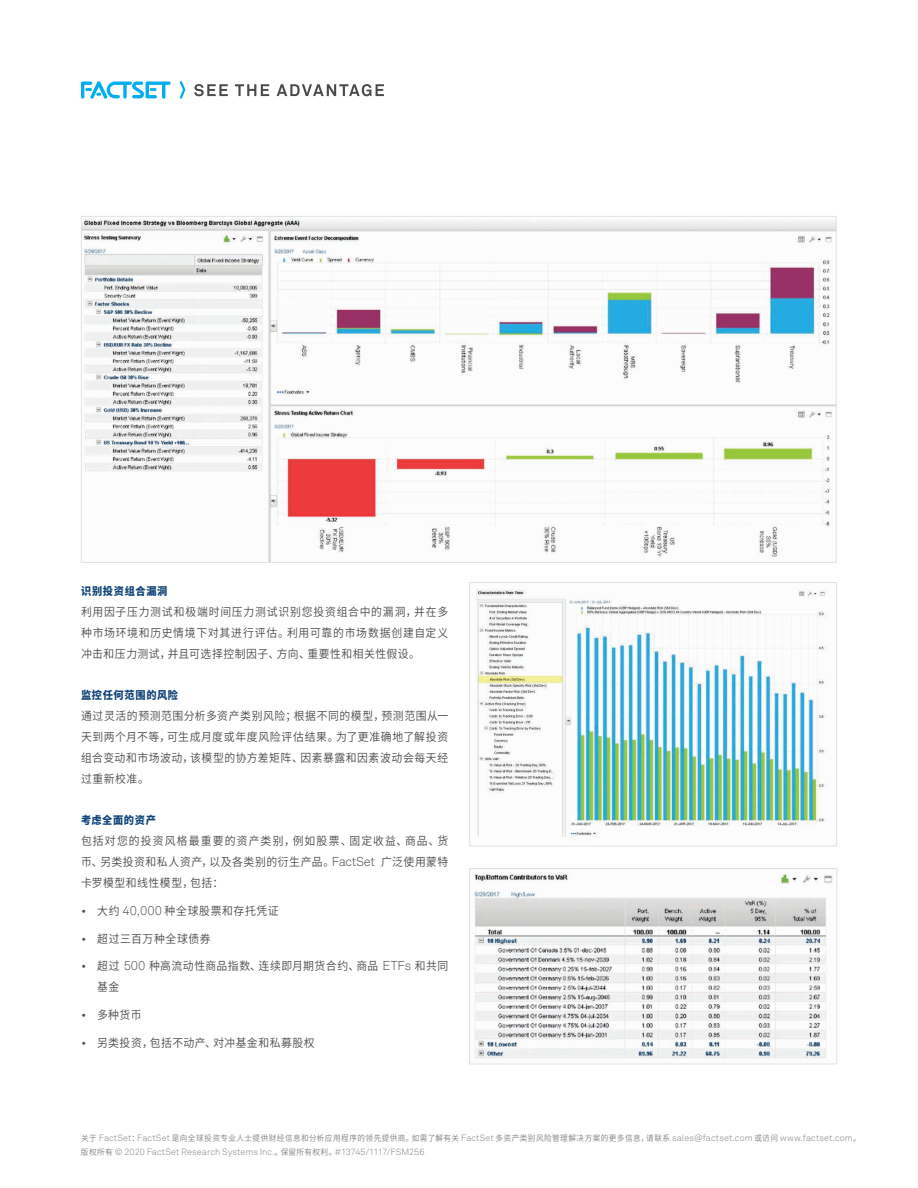
<style>
.page{position:relative;width:918px;height:1188px;background:#fff}
.page>*{position:absolute;margin:0;border:0;box-sizing:border-box;transform-origin:0 0}
.Section_Headline{font:600 11.55px/21px "Noto Sans CJ Ksc";letter-spacing:.05em;color:#4a4a4b;text-align:justify;scale:.94 1}
.Section_Headline-2{font:900 10.8px "Noto Sans CJ Ksc";letter-spacing:.065em;color:#10447a;scale:.94 1}
.t1{font:9px "Akkurat Light Pro";letter-spacing:.005em;color:#837f7f}
.t2{font:600 8.1px "Noto Sans CJ Ksc";letter-spacing:.055em;color:#837f7f;scale:.94 1}
.s1{font-family:"Akkurat Light Pro";font-weight:400;font-size:12.75px}
.s2{font-family:"Akkurat Light Pro";font-weight:400;font-size:9px}
.s3{font-family:"Noto Sans CJ Ksc";font-weight:600;font-size:8.1px}
</style>
<div class="page">
<img style="left:83px;top:219px;width:752px;height:342px">
<svg style="left:194px;top:84px;width:34px;height:12px"></svg>
<svg style="left:235px;top:84px;width:34px;height:12px"></svg>
<svg style="left:277px;top:84px;width:107px;height:12px"></svg>
<svg style="left:81px;top:81px;width:90px;height:18px"></svg>
<svg style="left:180px;top:81px;width:5px;height:18px"></svg>
<img style="left:476px;top:589px;width:351px;height:248px">
<div style="left:469px;top:582px;width:368px;height:264px;border:1px solid #e2e2e2"></div>
<img style="left:474px;top:874px;width:359px;height:185px">
<div style="left:469px;top:868px;width:368px;height:196px;border:1px solid #e2e2e2"></div>
<p class="Section_Headline-2" style="left:81px;top:585px;width:94px">识别投资组合漏洞</p>
<p class="Section_Headline" style="left:81px;top:601px;width:392px">利用因子压力测试和极端时间压力测试识别您投资组合中的漏洞，并在多种市场环境和历史情境下对其进行评估。利用可靠的市场数据创建自定义冲击和压力测试，并且可选择控制因子、方向、重要性和相关性假设。</p>
<p class="Section_Headline-2" style="left:81px;top:689px;width:105px">监控任何范围的风险</p>
<p class="Section_Headline" style="left:81px;top:705px;width:392px">通过灵活的预测范围分析多资产类别风险；根据不同的模型，预测范围从一天到两个月不等，可生成月度或年度风险评估结果。为了更准确地了解投资组合变动和市场波动，该模型的协方差矩阵、因素暴露和因素波动会每天经过重新校准。</p>
<p class="Section_Headline-2" style="left:81px;top:814px;width:81px">考虑全面的资产</p>
<p class="Section_Headline" style="left:81px;top:831px;width:392px">包括对您的投资风格最重要的资产类别，例如股票、固定收益、商品、货币、另类投资和私人资产，以及各类别的衍生产品。<span class="s1">FactSet</span> 广泛使用蒙特卡罗模型和线性模型，包括：</p>
<p class="Section_Headline" style="left:81px;top:900px;width:212px"><span class="s1">•</span> 大约 <span class="s1">40,000</span> 种全球股票和存托凭证</p>
<p class="Section_Headline" style="left:81px;top:928px;width:139px"><span class="s1">•</span> 超过三百万种全球债券</p>
<p class="Section_Headline" style="left:97px;top:956px;width:375px;text-indent:-16px"><span class="s1">•</span> 超过 <span class="s1">500</span> 种高流动性商品指数、连续即月期货合约、商品 <span class="s1">ETFs</span> 和共同基金</p>
<p class="Section_Headline" style="left:81px;top:1005px;width:66px"><span class="s1">•</span> 多种货币</p>
<p class="Section_Headline" style="left:81px;top:1032px;width:250px"><span class="s1">•</span> 另类投资，包括不动产、对冲基金和私募股权</p>
<p class="t2" style="left:81px;top:1134px;width:831px">关于 <span class="s2">FactSet</span>：<span class="s2">FactSet</span> 是向全球投资专业人士提供财经信息和分析应用程序的领先提供商。如需了解有关 <span class="s2">FactSet</span> 多资产类别风险管理解决方案的更多信息，请联系 <span class="s2">sales@factset.com</span> 或访问 <span class="s2">www.factset.com</span>。</p>
<p class="t1" style="left:81px;top:1146px;width:345px"><span class="s3">版权所有</span> © 2020 FactSet Research Systems Inc.<span class="s3">。保留所有权利。</span>#13745/1117/FSM256</p>
</div>
